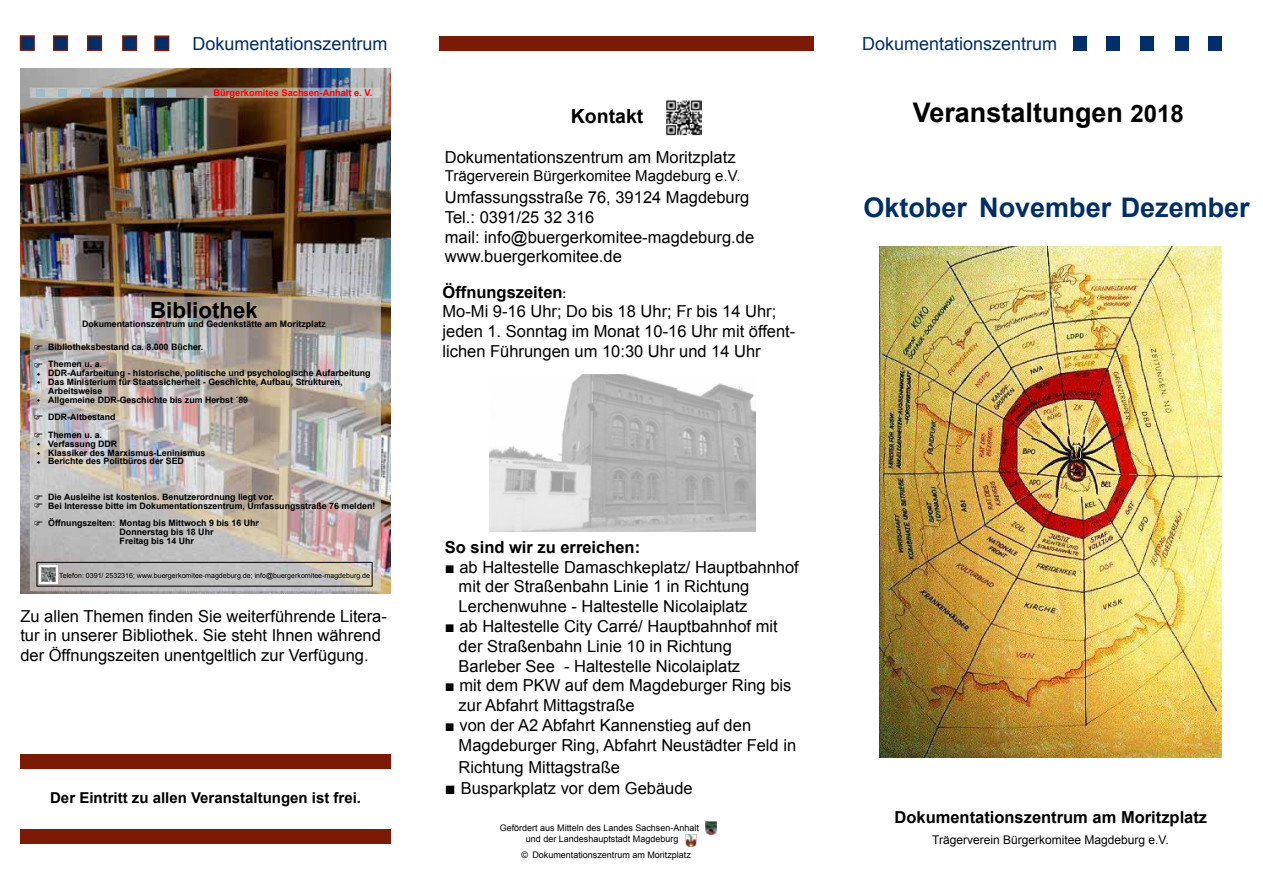
<style>
.page{position:relative;width:1263px;height:893px;background:#fff}
.page>*{position:absolute;margin:0;border:0;box-sizing:border-box;transform-origin:0 0}
.t1{font:700 27px "Arial";color:#002e66}
.t2{font:700 27px "Arial";color:#000}
.t3{font:700 22.2px "Arial";color:#000}
.t4{font:700 19.5px "Arial";color:#000}
.t5{font:18px "Arial";color:#002e66}
.t6{font:16.5px/19.8px "Arial";color:#000}
.t7{font:700 16.5px "Arial";color:#000}
.t8{font:700 15px "Arial";color:#000}
.t9{font:15px "Arial";color:#000}
.t10{font:12px "Arial";color:#000}
.t11{font:700 9.3px "Arial";color:#f00}
.t12{font:9px/10.8px "Arial";color:#000}
.t13{font:700 8.85px/8.9px "Arial";color:#000}
.t14{font:7.05px "Arial";color:#000}
.s1{font-weight:700}
.s2{font-family:"Minion Pro"}
.s3{font-size:18px}
.s4{font-size:24px}
</style>
<div class="page">
<div style="left:439px;top:36px;width:375px;height:14px;background:#7b1b05"></div>
<div style="left:122px;top:35px;width:15px;height:16px;background:#002e66;border:2px solid #7b1b05"></div>
<div style="left:87px;top:35px;width:15px;height:16px;background:#002e66;border:2px solid #7b1b05"></div>
<div style="left:20px;top:35px;width:15px;height:16px;background:#002e66;border:2px solid #7b1b05"></div>
<div style="left:53px;top:35px;width:15px;height:16px;background:#002e66;border:2px solid #7b1b05"></div>
<div style="left:154px;top:36px;width:15px;height:15px;background:#002e66;border:2px solid #7b1b05"></div>
<div style="left:1176px;top:36px;width:13px;height:14px;background:#002e66"></div>
<div style="left:1140px;top:36px;width:14px;height:14px;background:#002e66"></div>
<div style="left:1073px;top:36px;width:14px;height:14px;background:#002e66"></div>
<div style="left:1106px;top:36px;width:14px;height:14px;background:#002e66"></div>
<div style="left:1208px;top:36px;width:13px;height:14px;background:#002e66"></div>
<img style="left:880px;top:246px;width:342px;height:511px">
<img style="left:666px;top:100px;width:36px;height:35px">
<svg style="left:685px;top:834px;width:11px;height:13px"></svg>
<img style="left:490px;top:374px;width:265px;height:158px">
<img style="left:20px;top:68px;width:371px;height:526px">
<img style="left:30px;top:296px;width:351px;height:296px">
<div style="left:37px;top:562px;width:335px;height:24px;border:1px solid #000"></div>
<img style="left:39px;top:565px;width:18px;height:18px">
<img style="left:29px;top:87px;width:352px;height:11px">
<div style="left:125px;top:89px;width:8px;height:8px;background:#9cbccb"></div>
<div style="left:103px;top:89px;width:8px;height:8px;background:#9cbccb"></div>
<div style="left:82px;top:89px;width:8px;height:8px;background:#9cbccb"></div>
<div style="left:59px;top:89px;width:8px;height:8px;background:#9cbccb"></div>
<div style="left:146px;top:89px;width:8px;height:8px;background:#9cbccb"></div>
<div style="left:168px;top:89px;width:8px;height:8px;background:#9cbccb"></div>
<div style="left:36px;top:89px;width:8px;height:8px;background:#9cbccb"></div>
<div style="left:20px;top:755px;width:371px;height:14px;background:#7b1b05"></div>
<div style="left:20px;top:830px;width:371px;height:14px;background:#7b1b05"></div>
<img style="left:705px;top:821px;width:12px;height:14px">
<svg style="left:35px;top:521px;width:8px;height:5px"></svg>
<svg style="left:35px;top:494px;width:8px;height:14px"></svg>
<svg style="left:35px;top:362px;width:8px;height:13px"></svg>
<svg style="left:35px;top:345px;width:8px;height:5px"></svg>
<svg style="left:35px;top:415px;width:8px;height:5px"></svg>
<svg style="left:35px;top:433px;width:8px;height:22px"></svg>
<p class="t5" style="left:192px;top:31px;width:197px">Dokumentationszentrum</p>
<p class="t5" style="left:862px;top:31px;width:197px">Dokumentationszentrum</p>
<p class="t11" style="left:214px;top:86px;width:160px">Bürgerkomitee Sachsen-Anhalt e. V.</p>
<h2 class="t3" style="left:150px;top:295px;width:109px">Bibliothek</h2>
<p class="t13" style="left:82px;top:320px;width:245px">Dokumentationszentrum und Gedenkstätte am Moritzplatz</p>
<p class="t13" style="left:48px;top:338px;width:157px;line-height:17.7px">Bibliotheksbestand ca. 8.000 Bücher.<br>Themen u. a.</p>
<p class="t13" style="left:48px;top:369px;width:324px">DDR-Aufarbeitung - historische, politische und psychologische Aufarbeitung Das Ministerium für Staatssicherheit - Geschichte, Aufbau, Strukturen, Arbeitsweise<br>Allgemeine DDR-Geschichte bis zum Herbst ´89</p>
<p class="t13" style="left:48px;top:408px;width:69px;line-height:17.7px">DDR-Altbestand<br>Themen u. a.</p>
<p class="t13" style="left:48px;top:439px;width:159px">Verfassung DDR<br>Klassiker des Marxismus-Leninismus<br>Berichte des Politbüros der SED</p>
<p class="t13" style="left:48px;top:492px;width:329px">Die Ausleihe ist kostenlos. Benutzerordnung liegt vor.<br>Bei Interesse bitte im Dokumentationszentrum, Umfassungsstraße 76 melden!</p>
<p class="t13" style="left:120px;top:519px;width:141px;text-indent:-71px">Öffnungszeiten: Montag bis Mittwoch 9 bis 16 Uhr<br>Donnerstag bis 18 Uhr<br>Freitag bis 14 Uhr</p>
<p class="t14" style="left:59px;top:570px;width:312px">Telefon: 0391/ 2532316; www.buergerkomitee-magdeburg.de; info@buergerkomitee-magdeburg.de</p>
<p class="t6" style="left:20px;top:606px;width:368px">Zu allen Themen finden Sie weiterführende Litera&shy;tur in unserer Bibliothek. Sie steht Ihnen während der Öffnungszeiten unentgeltlich zur Verfügung.</p>
<p class="t8" style="left:50px;top:787px;width:312px">Der Eintritt zu allen Veranstaltungen ist frei.</p>
<p class="t4" style="left:571px;top:103px;width:74px">Kontakt</p>
<p class="t6" style="left:445px;top:148px;width:292px">Dokumentationszentrum am Moritzplatz</p>
<p class="t6" style="left:445px;top:187px;width:311px">Umfassungsstraße 76, 39124 Magdeburg<br>Tel.: 0391/25 32 316<br>mail: info@buergerkomitee-magdeburg.de www.buergerkomitee.de</p>
<p class="t9" style="left:445px;top:166px;width:297px">Trägerverein Bürgerkomitee Magdeburg e.V.</p>
<p class="t6" style="left:442px;top:282px;width:354px"><span class="s1">Öffnungszeiten</span><span class="s2">:<br></span>Mo-Mi 9-16 Uhr; Do bis 18 Uhr; Fr bis 14 Uhr; jeden 1. Sonntag im Monat 10-16 Uhr mit öffent&shy;lichen Führungen um 10:30 Uhr und 14 Uhr</p>
<p class="t7" style="left:445px;top:535px;width:197px">So sind wir zu erreichen:</p>
<p class="t6" style="left:459px;top:557px;width:342px;text-indent:-14px">■ ab Haltestelle Damaschkeplatz/ Hauptbahnhof mit der Straßenbahn Linie 1 in Richtung<br>Lerchenwuhne - Haltestelle Nicolaiplatz</p>
<p class="t6" style="left:459px;top:616px;width:320px;text-indent:-14px">■ ab Haltestelle City Carré/ Hauptbahnhof mit der Straßenbahn Linie 10 in Richtung<br>Barleber See - Haltestelle Nicolaiplatz</p>
<p class="t6" style="left:459px;top:676px;width:334px;text-indent:-14px">■ mit dem PKW auf dem Magdeburger Ring bis zur Abfahrt Mittagstraße</p>
<p class="t6" style="left:459px;top:715px;width:339px;text-indent:-14px">■ von der A2 Abfahrt Kannenstieg auf den<br>Magdeburger Ring, Abfahrt Neustädter Feld in</p>
<p class="t6" style="left:459px;top:757px;width:163px">Richtung Mittagstraße</p>
<p class="t6" style="left:445px;top:778px;width:249px"><span class="s3">■</span> Busparkplatz vor dem Gebäude</p>
<p class="t12" style="left:526px;top:822px;width:175px;text-indent:-26px">Gefördert aus Mitteln des Landes Sachsen-Anhalt und der Landeshauptstadt Magdeburg</p>
<p class="t12" style="left:521px;top:849px;width:171px">© Dokumentationszentrum am Moritzplatz</p>
<h1 class="t2" style="left:913px;top:94px;width:272px">Veranstaltungen <span class="s4">2018</span></h1>
<h1 class="t1" style="left:863px;top:188px;width:388px">Oktober November Dezember</h1>
<p class="t7" style="left:894px;top:805px;width:314px">Dokumentationszentrum am Moritzplatz</p>
<p class="t10" style="left:932px;top:831px;width:238px">Trägerverein Bürgerkomitee Magdeburg e.V.</p>
</div>
